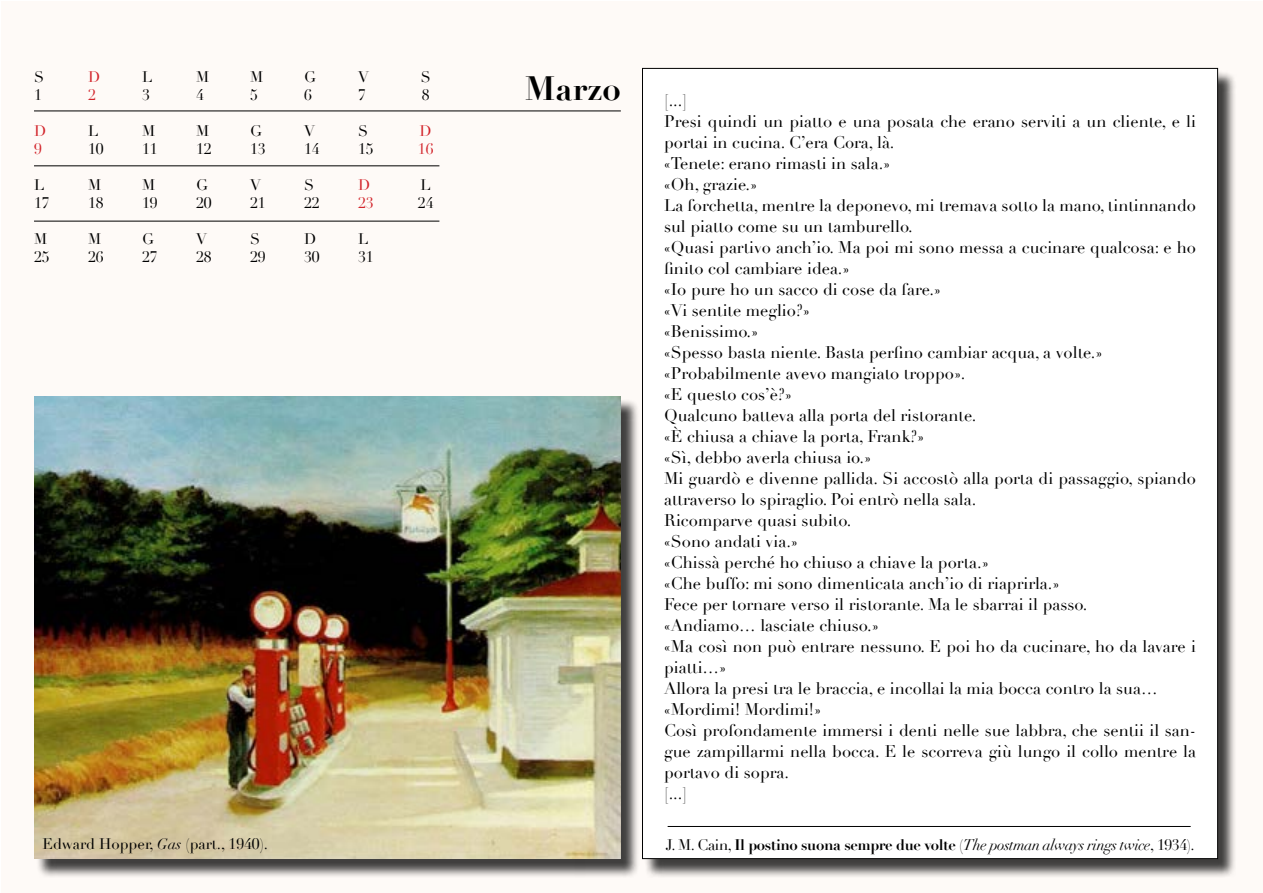
<style>
.page{position:relative;width:1263px;height:893px;background:#fff}
.page>*{position:absolute;margin:0;border:0;box-sizing:border-box;transform-origin:0 0}
.t1{font:700 33px "Didot";color:#000}
.t2{font:16.5px/21px "Didot";color:#000}
.t3{font:15px "Didot";color:#000}
.t4{font:700 15px "Didot";letter-spacing:-.025em;color:#000}
.t5{font:15px "Didot";color:#d2232a}
.s1{font-style:italic}
.s2{font-weight:400}
.s3{font-weight:400;font-style:italic}
</style>
<div class="page">
<div style="left:2px;top:2px;width:1261px;height:891px;background:#fefaf7"></div>
<div style="left:645px;top:71px;width:592px;height:807px;background:#000;opacity:.75"></div>
<div style="left:642px;top:68px;width:575px;height:791px;background:#fff"></div>
<hr style="left:668px;top:826px;width:523px;height:1px;background:#000">
<hr style="left:34px;top:111px;width:587px;height:1px;background:#000">
<hr style="left:34px;top:165px;width:405px;height:1px;background:#000">
<hr style="left:34px;top:221px;width:405px;height:1px;background:#000">
<div style="left:37px;top:399px;width:603px;height:478px;background:#000;opacity:.75"></div>
<img style="left:34px;top:396px;width:587px;height:463px">
<p class="t3" style="left:34px;top:68px;width:12px">S</p>
<p class="t5" style="left:88px;top:68px;width:14px">D</p>
<p class="t3" style="left:142px;top:68px;width:12px">L</p>
<p class="t3" style="left:196px;top:68px;width:15px">M</p>
<p class="t3" style="left:250px;top:68px;width:15px">M</p>
<p class="t3" style="left:304px;top:68px;width:13px">G</p>
<p class="t3" style="left:358px;top:68px;width:12px">V</p>
<p class="t3" style="left:421px;top:68px;width:12px">S</p>
<p class="t3" style="left:34px;top:86px;width:9px">1</p>
<p class="t5" style="left:88px;top:86px;width:9px">2</p>
<p class="t3" style="left:142px;top:86px;width:9px">3</p>
<p class="t3" style="left:196px;top:86px;width:9px">4</p>
<p class="t3" style="left:250px;top:86px;width:9px">5</p>
<p class="t3" style="left:304px;top:86px;width:9px">6</p>
<p class="t3" style="left:358px;top:86px;width:9px">7</p>
<p class="t3" style="left:422px;top:86px;width:9px">8</p>
<p class="t5" style="left:34px;top:122px;width:14px">D</p>
<p class="t3" style="left:88px;top:122px;width:12px">L</p>
<p class="t3" style="left:142px;top:122px;width:15px">M</p>
<p class="t3" style="left:196px;top:122px;width:15px">M</p>
<p class="t3" style="left:250px;top:122px;width:13px">G</p>
<p class="t3" style="left:304px;top:122px;width:12px">V</p>
<p class="t3" style="left:358px;top:122px;width:12px">S</p>
<p class="t5" style="left:420px;top:122px;width:14px">D</p>
<p class="t5" style="left:34px;top:140px;width:9px">9</p>
<p class="t3" style="left:88px;top:140px;width:17px">10</p>
<p class="t3" style="left:142px;top:140px;width:17px">11</p>
<p class="t3" style="left:196px;top:140px;width:17px">12</p>
<p class="t3" style="left:250px;top:140px;width:17px">13</p>
<p class="t3" style="left:304px;top:140px;width:17px">14</p>
<p class="t3" style="left:358px;top:140px;width:17px">15</p>
<p class="t5" style="left:418px;top:140px;width:17px">16</p>
<p class="t3" style="left:34px;top:176px;width:12px">L</p>
<p class="t3" style="left:88px;top:176px;width:15px">M</p>
<p class="t3" style="left:142px;top:176px;width:15px">M</p>
<p class="t3" style="left:196px;top:176px;width:13px">G</p>
<p class="t3" style="left:250px;top:176px;width:12px">V</p>
<p class="t3" style="left:304px;top:176px;width:12px">S</p>
<p class="t5" style="left:358px;top:176px;width:14px">D</p>
<p class="t3" style="left:421px;top:176px;width:12px">L</p>
<p class="t3" style="left:34px;top:194px;width:17px">17</p>
<p class="t3" style="left:88px;top:194px;width:17px">18</p>
<p class="t3" style="left:142px;top:194px;width:17px">19</p>
<p class="t3" style="left:196px;top:194px;width:17px">20</p>
<p class="t3" style="left:250px;top:194px;width:17px">21</p>
<p class="t3" style="left:304px;top:194px;width:17px">22</p>
<p class="t5" style="left:358px;top:194px;width:17px">23</p>
<p class="t3" style="left:418px;top:194px;width:17px">24</p>
<p class="t3" style="left:34px;top:230px;width:15px">M</p>
<p class="t3" style="left:88px;top:230px;width:15px">M</p>
<p class="t3" style="left:142px;top:230px;width:13px">G</p>
<p class="t3" style="left:196px;top:230px;width:12px">V</p>
<p class="t3" style="left:250px;top:230px;width:12px">S</p>
<p class="t3" style="left:304px;top:230px;width:14px">D</p>
<p class="t3" style="left:358px;top:230px;width:12px">L</p>
<p class="t3" style="left:34px;top:248px;width:17px">25</p>
<p class="t3" style="left:88px;top:248px;width:17px">26</p>
<p class="t3" style="left:142px;top:248px;width:17px">27</p>
<p class="t3" style="left:196px;top:248px;width:17px">28</p>
<p class="t3" style="left:250px;top:248px;width:17px">29</p>
<p class="t3" style="left:304px;top:248px;width:17px">30</p>
<p class="t3" style="left:358px;top:248px;width:17px">31</p>
<p class="t3" style="left:43px;top:835px;width:227px">Edward Hopper, <span class="s1">Gas</span> (part., 1940).</p>
<h1 class="t1" style="left:525px;top:68px;width:97px">Marzo</h1>
<p class="t2" style="left:664px;top:90px;width:533px">[...]<br>Presi quindi un piatto e una posata che erano serviti a un cliente, e li portai in cucina. C’era Cora, là.<br>«Tenete: erano rimasti in sala.»<br>«Oh, grazie.»<br>La forchetta, mentre la deponevo, mi tremava sotto la mano, tintinnando sul piatto come su un tamburello.<br>«Quasi partivo anch’io. Ma poi mi sono messa a cucinare qualcosa: e ho finito col cambiare idea.»<br>«Io pure ho un sacco di cose da fare.»<br>«Vi sentite meglio?»<br>«Benissimo.»<br>«Spesso basta niente. Basta perfino cambiar acqua, a volte.» «Probabilmente avevo mangiato troppo».<br>«E questo cos’è?»<br>Qualcuno batteva alla porta del ristorante.<br>«È chiusa a chiave la porta, Frank?»<br>«Sì, debbo averla chiusa io.»<br>Mi guardò e divenne pallida. Si accostò alla porta di passaggio, spiando attraverso lo spiraglio. Poi entrò nella sala.<br>Ricomparve quasi subito.<br>«Sono andati via.»<br>«Chissà perché ho chiuso a chiave la porta.»<br>«Che buffo: mi sono dimenticata anch’io di riaprirla.»<br>Fece per tornare verso il ristorante. Ma le sbarrai il passo.<br>«Andiamo… lasciate chiuso.»<br>«Ma così non può entrare nessuno. E poi ho da cucinare, ho da lavare i piatti…»<br>Allora la presi tra le braccia, e incollai la mia bocca contro la sua… «Mordimi! Mordimi!»<br>Così profondamente immersi i denti nelle sue labbra, che sentii il san&shy;gue zampillarmi nella bocca. E le scorreva giù lungo il collo mentre la portavo di sopra.<br>[...]</p>
<p class="t4" style="left:666px;top:836px;width:530px"><span class="s2">J. M. Cain,</span> Il postino suona sempre due volte <span class="s2">(</span><span class="s3">The postman always rings twice</span><span class="s2">, 1934).</span></p>
</div>
